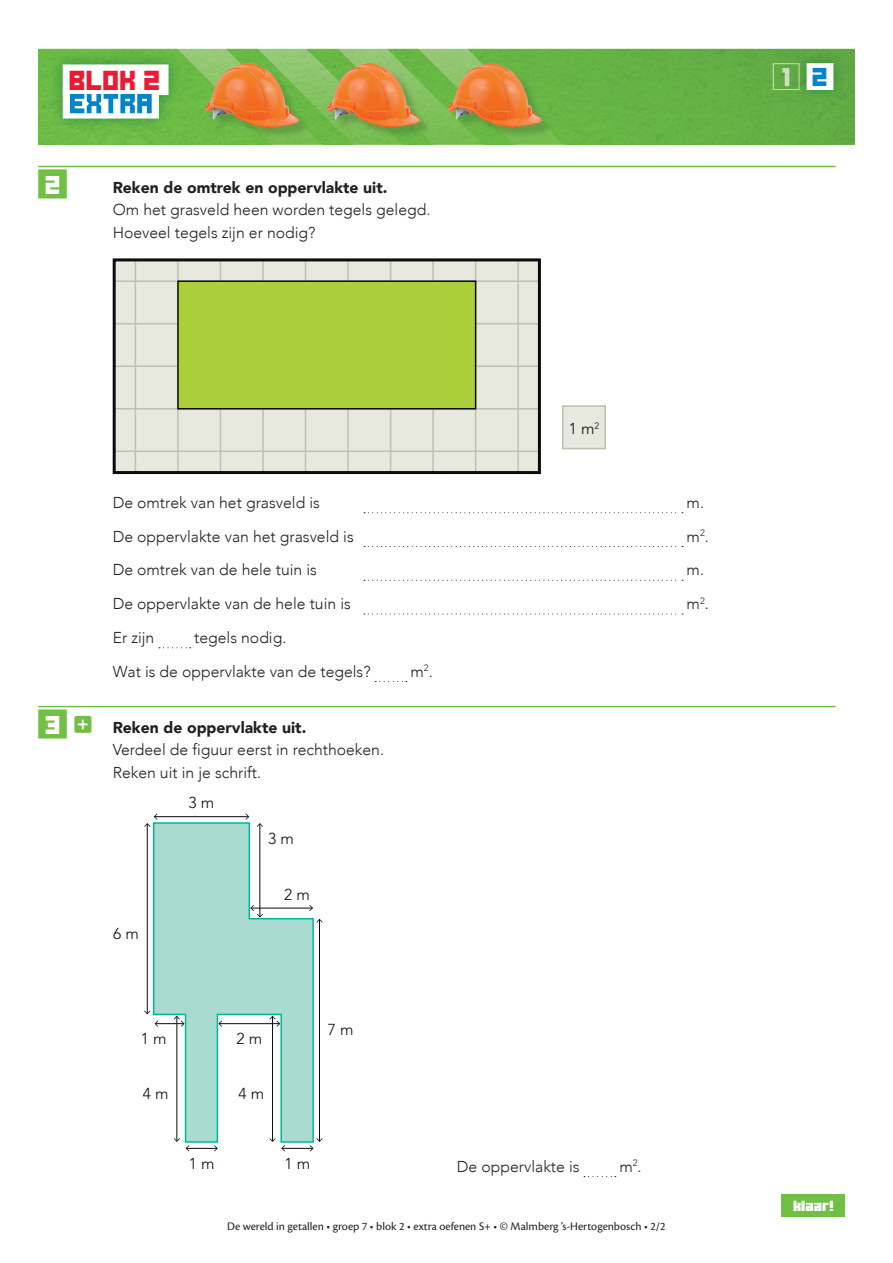
<style>
.page{position:relative;width:893px;height:1263px;background:#fff}
.page>*{position:absolute;margin:0;border:0;box-sizing:border-box;transform-origin:0 0}
.t1{font:19.2px "Ode to Idle Gaming";color:#ed1a33}
.t2{font:18.15px "Ode to Idle Gaming";color:#0084ca}
.t3{font:18px "Ode to Idle Gaming";color:#fff}
.t4{font:300 15.75px/22.5px "Avenir";color:#231f20}
.t5{font:900 15.75px "Avenir";color:#231f20}
.t6{font:300 15.75px "Avenir LT Std";color:#090b0d}
.t7{font:12px "Cronos Pro";color:#231f20}
.t8{font:10.5px "Minercraftory";letter-spacing:.01em;color:#fff}
</style>
<div class="page">
<img style="left:38px;top:49px;width:817px;height:96px">
<img style="left:39px;top:49px;width:648px;height:93px">
<img style="left:49px;top:51px;width:113px;height:81px">
<svg style="left:162px;top:48px;width:409px;height:97px;background:#98a94c"></svg>
<div style="left:63px;top:64px;width:106px;height:31px;background:#fff"></div>
<div style="left:63px;top:88px;width:96px;height:31px;background:#fff"></div>
<svg style="left:70px;top:94px;width:82px;height:19px"></svg>
<div style="left:781px;top:1194px;width:64px;height:23px;background:#71bf44"></div>
<hr style="left:38px;top:166px;width:798px;height:1px;background:#71bf44">
<div style="left:38px;top:169px;width:29px;height:29px;background:#71bf44"></div>
<hr style="left:38px;top:706px;width:798px;height:1px;background:#71bf44">
<div style="left:38px;top:709px;width:29px;height:29px;background:#71bf44"></div>
<div style="left:114px;top:260px;width:425px;height:213px;background:#e7e8de"></div>
<hr style="left:114px;top:280px;width:425px;height:2px;background:#bec0b2">
<hr style="left:114px;top:323px;width:425px;height:1px;background:#bec0b2">
<hr style="left:114px;top:365px;width:425px;height:2px;background:#bec0b2">
<hr style="left:114px;top:408px;width:425px;height:1px;background:#bec0b2">
<hr style="left:114px;top:450px;width:425px;height:2px;background:#bec0b2">
<hr style="left:177px;top:260px;width:2px;height:213px;background:#bec0b2">
<hr style="left:135px;top:260px;width:1px;height:213px;background:#bec0b2">
<hr style="left:220px;top:260px;width:1px;height:213px;background:#bec0b2">
<hr style="left:262px;top:260px;width:2px;height:213px;background:#bec0b2">
<hr style="left:347px;top:260px;width:2px;height:213px;background:#bec0b2">
<hr style="left:390px;top:260px;width:1px;height:213px;background:#bec0b2">
<hr style="left:432px;top:260px;width:2px;height:213px;background:#bec0b2">
<hr style="left:475px;top:260px;width:1px;height:213px;background:#bec0b2">
<hr style="left:517px;top:260px;width:2px;height:213px;background:#bec0b2">
<hr style="left:305px;top:260px;width:1px;height:213px;background:#bec0b2">
<div style="left:113px;top:258px;width:428px;height:216px;border:3px solid #090b0d"></div>
<div style="left:178px;top:281px;width:298px;height:128px;background:#abcf3a"></div>
<div style="left:177px;top:280px;width:299px;height:129px;border:2px solid #090b0d"></div>
<div style="left:563px;top:406px;width:42px;height:43px;background:#e7e8de"></div>
<div style="left:562px;top:405px;width:44px;height:44px;border:2px solid #bec0b2"></div>
<svg style="left:364px;top:512px;width:319px;height:1px"></svg>
<svg style="left:364px;top:546px;width:319px;height:1px"></svg>
<svg style="left:364px;top:580px;width:319px;height:1px"></svg>
<svg style="left:364px;top:614px;width:319px;height:1px"></svg>
<svg style="left:159px;top:647px;width:32px;height:1px"></svg>
<svg style="left:375px;top:681px;width:32px;height:1px"></svg>
<hr style="left:147px;top:824px;width:1px;height:189px;background:#090b0d">
<hr style="left:154px;top:816px;width:94px;height:1px;background:#090b0d">
<svg style="left:144px;top:813px;width:13px;height:14px"></svg>
<svg style="left:245px;top:813px;width:4px;height:7px"></svg>
<svg style="left:144px;top:1010px;width:7px;height:5px"></svg>
<hr style="left:186px;top:1148px;width:31px;height:1px;background:#090b0d">
<svg style="left:186px;top:1145px;width:3px;height:6px"></svg>
<svg style="left:214px;top:1145px;width:4px;height:6px"></svg>
<hr style="left:282px;top:1148px;width:31px;height:1px;background:#090b0d">
<svg style="left:281px;top:1145px;width:4px;height:6px"></svg>
<hr style="left:319px;top:919px;width:1px;height:222px;background:#090b0d">
<svg style="left:310px;top:1138px;width:13px;height:13px"></svg>
<svg style="left:316px;top:919px;width:7px;height:3px"></svg>
<svg style="left:152px;top:821px;width:163px;height:322px"></svg>
<svg style="left:584px;top:1176px;width:32px;height:1px"></svg>
<div style="left:74px;top:716px;width:17px;height:17px;background:#71bf44;border-radius:2px"></div>
<svg style="left:78px;top:719px;width:10px;height:10px"></svg>
<img style="left:773px;top:63px;width:21px;height:27px">
<img style="left:782px;top:68px;width:7px;height:18px">
<img style="left:794px;top:52px;width:52px;height:49px">
<div style="left:807px;top:64px;width:26px;height:26px;background:#fff"></div>
<div style="left:807px;top:63px;width:26px;height:27px;border:1px solid #fff"></div>
<p class="t1" style="left:70px;top:72px;width:93px">BLOK 2</p>
<p class="t3" style="left:46px;top:177px;width:17px">2</p>
<p class="t5" style="left:113px;top:174px;width:276px">Reken de omtrek en oppervlakte uit.</p>
<p class="t4" style="left:113px;top:199px;width:319px">Om het grasveld heen worden tegels gelegd.<br>Hoeveel tegels zijn er nodig?</p>
<p class="t6" style="left:569px;top:420px;width:32px">1 m<sup>2</sup></p>
<p class="t4" style="left:113px;top:491px;width:209px">De omtrek van het grasveld is</p>
<p class="t4" style="left:687px;top:491px;width:19px">m.</p>
<p class="t4" style="left:113px;top:525px;width:243px">De oppervlakte van het grasveld is</p>
<p class="t4" style="left:687px;top:525px;width:24px">m<sup>2</sup>.</p>
<p class="t4" style="left:113px;top:559px;width:206px">De omtrek van de hele tuin is</p>
<p class="t4" style="left:687px;top:559px;width:19px">m.</p>
<p class="t4" style="left:113px;top:592px;width:240px">De oppervlakte van de hele tuin is</p>
<p class="t4" style="left:687px;top:592px;width:24px">m<sup>2</sup>.</p>
<p class="t4" style="left:113px;top:626px;width:43px">Er zijn</p>
<p class="t4" style="left:113px;top:620px;width:259px;line-height:33.8px;text-align:center">tegels nodig.<br>Wat is de oppervlakte van de tegels?</p>
<p class="t4" style="left:410px;top:660px;width:24px">m<sup>2</sup>.</p>
<p class="t3" style="left:46px;top:717px;width:17px">3</p>
<p class="t5" style="left:113px;top:714px;width:195px">Reken de oppervlakte uit.</p>
<p class="t4" style="left:113px;top:739px;width:273px">Verdeel de figuur eerst in rechthoeken.<br>Reken uit in je schrift.</p>
<p class="t6" style="left:113px;top:924px;width:27px">6 m</p>
<p class="t6" style="left:189px;top:793px;width:27px">3 m</p>
<p class="t6" style="left:268px;top:829px;width:27px">3 m</p>
<p class="t6" style="left:284px;top:885px;width:27px">2 m</p>
<p class="t6" style="left:141px;top:1030px;width:27px">1 m</p>
<p class="t6" style="left:143px;top:1084px;width:27px">4 m</p>
<p class="t6" style="left:236px;top:1030px;width:27px">2 m</p>
<p class="t6" style="left:239px;top:1084px;width:27px">4 m</p>
<p class="t6" style="left:328px;top:1020px;width:27px">7 m</p>
<p class="t6" style="left:189px;top:1154px;width:27px">1 m</p>
<p class="t6" style="left:285px;top:1154px;width:27px">1 m</p>
<p class="t4" style="left:457px;top:1155px;width:124px">De oppervlakte is</p>
<p class="t4" style="left:619px;top:1155px;width:24px">m<sup>2</sup>.</p>
<p class="t7" style="left:227px;top:1219px;width:440px">De wereld in getallen • groep 7 • blok 2 • extra oefenen S+ • © Malmberg ’s-Hertogenbosch • 2/2</p>
<p class="t2" style="left:813px;top:69px;width:17px">2</p>
<p class="t8" style="left:793px;top:1197px;width:42px">klaar!</p>
</div>
